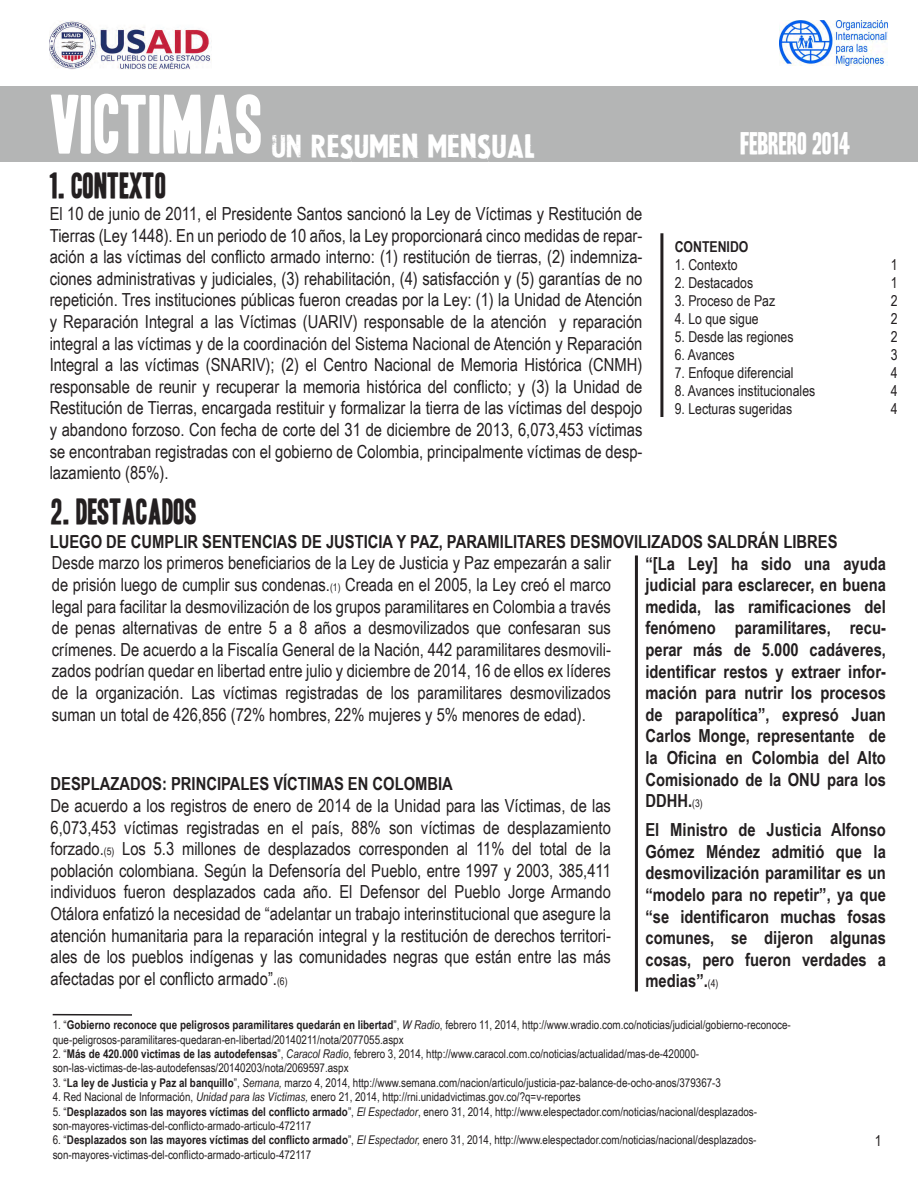
<style>
.page{position:relative;width:918px;height:1188px;background:#fff}
.page>*{position:absolute;margin:0;border:0;box-sizing:border-box;transform-origin:0 0}
.t1{font:72px "Headline One HPLHS";color:#fff}
.t2{font:31.5px "Headline One HPLHS";color:#231f20}
.t3{font:27px "La Presse";color:#fff}
.t4{font:27px "Headline One HPLHS";color:#fff}
.t5{font:18px/21.6px "Arial Narrow";color:#231f20;text-align:justify}
.t6{font:700 18px/21.6px "Arial Narrow";color:#231f20}
.t7{font:15px "Arial Narrow";color:#231f20}
.t8{font:700 15px "Arial Narrow";color:#231f20}
.t9{font:12px/14.4px "Arial Narrow";color:#231f20}
.s1{font-weight:400;font-size:10.5px}
.s2{font-size:10.5px}
.s3{font-weight:700}
.s4{font-style:italic}
</style>
<div class="page">
<div style="left:0;top:87px;width:918px;height:75px;background:#b4b5b5"></div>
<hr style="left:53px;top:1014px;width:79px;height:2px;background:#231f20">
<hr style="left:660px;top:233px;width:3px;height:184px;background:#231f20">
<img style="left:50px;top:21px;width:161px;height:49px">
<img style="left:780px;top:20px;width:107px;height:46px">
<hr style="left:635px;top:556px;width:3px;height:436px;background:#231f20">
<h1 class="t1" style="left:50px;top:90px;width:215px">VICTIMAS</h1>
<h2 class="t2" style="left:50px;top:170px;width:119px">1. CONTEXTO</h2>
<h3 class="t3" style="left:271px;top:129px;width:265px">un RESUMEN MENSUAL</h3>
<p class="t5" style="left:50px;top:202px;width:594px">El 10 de junio de 2011, el Presidente Santos sancionó la Ley de Víctimas y Restitución de Tierras (Ley 1448). En un periodo de 10 años, la Ley proporcionará cinco medidas de repar&shy;ación a las víctimas del conflicto armado interno: (1) restitución de tierras, (2) indemniza&shy;ciones administrativas y judiciales, (3) rehabilitación, (4) satisfacción y (5) garantías de no repetición. Tres instituciones públicas fueron creadas por la Ley: (1) la Unidad de Atención y Reparación Integral a las Víctimas (UARIV) responsable de la atención y reparación integral a las víctimas y de la coordinación del Sistema Nacional de Atención y Reparación Integral a las víctimas (SNARIV); (2) el Centro Nacional de Memoria Histórica (CNMH) responsable de reunir y recuperar la memoria histórica del conflicto; y (3) la Unidad de Restitución de Tierras, encargada restituir y formalizar la tierra de las víctimas del despojo y abandono forzoso. Con fecha de corte del 31 de diciembre de 2013, 6,073,453 víctimas se encontraban registradas con el gobierno de Colombia, principalmente víctimas de desp&shy;lazamiento (85%).</p>
<h2 class="t2" style="left:51px;top:496px;width:148px">2. DESTACADOS</h2>
<h3 class="t4" style="left:741px;top:130px;width:112px">FEBRERO 2014</h3>
<p class="t8" style="left:675px;top:235px;width:75px">CONTENIDO</p>
<p class="t7" style="left:675px;top:253px;width:64px">1. Contexto</p>
<p class="t7" style="left:891px;top:253px;width:8px">1</p>
<p class="t7" style="left:675px;top:271px;width:80px">2. Destacados</p>
<p class="t7" style="left:891px;top:271px;width:8px">1</p>
<p class="t7" style="left:675px;top:289px;width:102px">3. Proceso de Paz</p>
<p class="t7" style="left:891px;top:289px;width:8px">2</p>
<p class="t7" style="left:675px;top:307px;width:86px">4. Lo que sigue</p>
<p class="t7" style="left:891px;top:307px;width:8px">2</p>
<p class="t7" style="left:675px;top:325px;width:120px">5. Desde las regiones</p>
<p class="t7" style="left:891px;top:325px;width:8px">2</p>
<p class="t7" style="left:675px;top:343px;width:61px">6. Avances</p>
<p class="t7" style="left:891px;top:343px;width:8px">3</p>
<p class="t7" style="left:675px;top:361px;width:120px">7. Enfoque diferencial</p>
<p class="t7" style="left:891px;top:361px;width:8px">4</p>
<p class="t7" style="left:675px;top:379px;width:142px">8. Avances institucionales</p>
<p class="t7" style="left:891px;top:379px;width:8px">4</p>
<p class="t7" style="left:675px;top:397px;width:119px">9. Lecturas sugeridas</p>
<p class="t7" style="left:891px;top:397px;width:8px">4</p>
<p class="t6" style="left:645px;top:530px;width:242px;text-indent:-596px">LUEGO DE CUMPLIR SENTENCIAS DE JUSTICIA Y PAZ, PARAMILITARES DESMOVILIZADOS SALDRÁN LIBRES<br>“[La Ley] ha sido una ayuda judicial para esclarecer, en buena medida, las ramificaciones del fenómeno paramilitares, recu&shy;perar más de 5.000 cadáveres, identificar restos y extraer infor&shy;mación para nutrir los procesos de parapolítica”, expresó Juan Carlos Monge, representante de la Oficina en Colombia del Alto Comisionado de la ONU para los DDHH.<span class="s1">(3)</span></p>
<p class="t6" style="left:645px;top:818px;width:242px;text-align:justify">El Ministro de Justicia Alfonso Gómez Méndez admitió que la desmovilización paramilitar es un “modelo para no repetir”, ya que “se identificaron muchas fosas comunes, se dijeron algunas cosas, pero fueron verdades a medias”.<span class="s1">(4)</span></p>
<p class="t5" style="left:52px;top:552px;width:561px">Desde marzo los primeros beneficiarios de la Ley de Justicia y Paz empezarán a salir de prisión luego de cumplir sus condenas.<span class="s2">(1)</span> Creada en el 2005, la Ley creó el marco legal para facilitar la desmovilización de los grupos paramilitares en Colombia a través de penas alternativas de entre 5 a 8 años a desmovilizados que confesaran sus crímenes. De acuerdo a la Fiscalía General de la Nación, 442 paramilitares desmovili&shy;zados podrían quedar en libertad entre julio y diciembre de 2014, 16 de ellos ex líderes de la organización. Las víctimas registradas de los paramilitares desmovilizados suman un total de 426,856 (72% hombres, 22% mujeres y 5% menores de edad).</p>
<p class="t6" style="left:51px;top:772px;width:404px">DESPLAZADOS: PRINCIPALES VÍCTIMAS EN COLOMBIA</p>
<p class="t5" style="left:51px;top:794px;width:562px">De acuerdo a los registros de enero de 2014 de la Unidad para las Víctimas, de las 6,073,453 víctimas registradas en el país, 88% son víctimas de desplazamiento forzado.<span class="s2">(5)</span> Los 5.3 millones de desplazados corresponden al 11% del total de la población colombiana. Según la Defensoría del Pueblo, entre 1997 y 2003, 385,411 individuos fueron desplazados cada año. El Defensor del Pueblo Jorge Armando Otálora enfatizó la necesidad de “adelantar un trabajo interinstitucional que asegure la atención humanitaria para la reparación integral y la restitución de derechos territori&shy;ales de los pueblos indígenas y las comunidades negras que están entre las más afectadas por el conflicto armado”.<span class="s2">(6)</span></p>
<p class="t9" style="left:53px;top:1017px;width:740px">1. “<span class="s3">Gobierno reconoce que peligrosos paramilitares quedarán en libertad</span>”, <span class="s4">W Radio</span>, febrero 11, 2014, http://www.wradio.com.co/noticias/judicial/gobierno-reconoce&shy;que-peligrosos-paramilitares-quedaran-en-libertad/20140211/nota/2077055.aspx</p>
<p class="t9" style="left:53px;top:1046px;width:648px">2. “<span class="s3">Más de 420.000 vìctimas de las autodefensas</span>”, <span class="s4">Caracol Radio</span>, febrero 3, 2014, http://www.caracol.com.co/noticias/actualidad/mas-de-420000- son-las-victimas-de-las-autodefensas/20140203/nota/2069597.aspx</p>
<p class="t9" style="left:53px;top:1075px;width:670px">3. “<span class="s3">La ley de Justicia y Paz al banquillo</span>”, <span class="s4">Semana,</span> marzo 4, 2014, http://www.semana.com/nacion/articulo/justicia-paz-balance-de-ocho-anos/379367-3</p>
<p class="t9" style="left:53px;top:1089px;width:529px">4. Red Nacional de Información, <span class="s4">Unidad para las Víctimas,</span> enero 21, 2014, http://rni.unidadvictimas.gov.co/?q=v-reportes</p>
<p class="t9" style="left:53px;top:1104px;width:706px">5. “<span class="s3">Desplazados son las mayores víctimas del conflicto armado</span>”, <span class="s4">El Espectador</span>, enero 31, 2014, http://www.elespectador.com/noticias/nacional/desplazados&shy;son-mayores-victimas-del-conflicto-armado-articulo-472117</p>
<p class="t9" style="left:53px;top:1133px;width:705px">6. “<span class="s3">Desplazados son las mayores víctimas del conflicto armado</span>”, <span class="s4">El Espectador,</span> enero 31, 2014, http://www.elespectador.com/noticias/nacional/desplazados&shy;son-mayores-victimas-del-conflicto-armado-articulo-472117</p>
<p class="t7" style="left:875px;top:1130px;width:8px">1</p>
</div>
